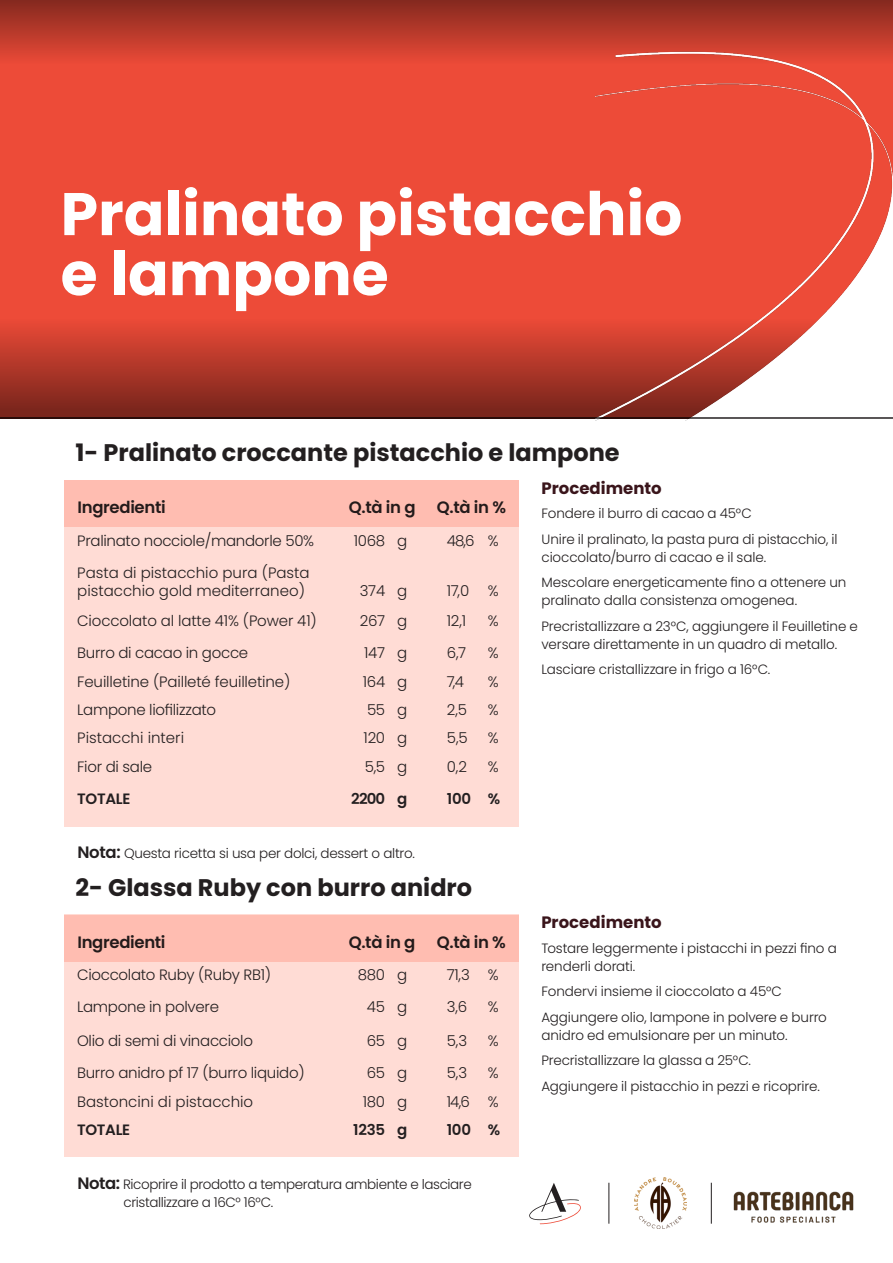
<style>
.page{position:relative;width:893px;height:1263px;background:#fff}
.page>*{position:absolute;margin:0;border:0;box-sizing:border-box;transform-origin:0 0}
.t1{font:700 60px "Poppins";color:#fff}
.t2{font:700 24px "Poppins";color:#231f20}
.t3{font:600 16.5px "Poppins";letter-spacing:-.02em;color:#231f20}
.Recipe_Table_Header{font:700 16.5px "Poppins";color:#3a151b}
.Recipe_Table_Body{font:300 15px "Poppins";letter-spacing:-.02em;color:#231f20}
.Recipe_Table_Body-2{font:300 15px/18px "Poppins";color:#231f20}
.Recipe_Table_Body-3{font:600 15px "Poppins";letter-spacing:-.02em;color:#231f20}
.Recipe_Table_Body-4{font:300 13.5px/18px "Poppins";letter-spacing:-.01em;color:#231f20}
.Recipe_Table_Body-5{font:300 13.5px "Poppins";letter-spacing:-.03em;color:#231f20}
.s1{font-weight:600;font-size:16.5px}
</style>
<div class="page">
<div style="left:64px;top:480px;width:455px;height:347px;background:#ffdcd5"></div>
<div style="left:64px;top:915px;width:455px;height:242px;background:#ffdcd5"></div>
<div style="left:0;top:0;width:893px;height:418px;background:#ed4b38"></div>
<div style="left:0;top:318px;width:893px;height:100px;background:linear-gradient(to bottom,#ec4a37,#74241b)"></div>
<div style="left:0;top:0;width:893px;height:64px;background:linear-gradient(to bottom,#84291f,#e94937)"></div>
<img style="left:596px;top:0;width:297px;height:420px">
<hr style="left:0;top:417px;width:893px;height:2px;background:#231f20">
<div style="left:64px;top:480px;width:455px;height:47px;background:#ffbdb1"></div>
<div style="left:64px;top:915px;width:455px;height:46px;background:#ffbdb1"></div>
<svg style="left:529px;top:1183px;width:52px;height:41px"></svg>
<hr style="left:609px;top:1183px;width:1px;height:41px;background:#231f20">
<hr style="left:711px;top:1183px;width:1px;height:41px;background:#231f20">
<img style="left:635px;top:1177px;width:52px;height:52px">
<img style="left:733px;top:1191px;width:121px;height:32px">
<p class="t1" style="left:61px;top:179px;width:623px">Pralinato pistacchio</p>
<p class="t1" style="left:61px;top:239px;width:330px">e lampone</p>
<p class="t2" style="left:75px;top:439px;width:546px">1- Pralinato croccante pistacchio e lampone</p>
<p class="t3" style="left:78px;top:498px;width:90px">Ingredienti</p>
<p class="t3" style="left:349px;top:498px;width:68px">Q.tà in g</p>
<p class="t3" style="left:437px;top:498px;width:71px">Q.tà in %</p>
<p class="Recipe_Table_Body" style="left:77px;top:532px;width:238px">Pralinato nocciole/mandorle 50%</p>
<p class="Recipe_Table_Body" style="left:354px;top:532px;width:33px">1068</p>
<p class="Recipe_Table_Body" style="left:397px;top:532px;width:12px">g</p>
<p class="Recipe_Table_Body" style="left:447px;top:532px;width:29px">48,6</p>
<p class="Recipe_Table_Body" style="left:488px;top:532px;width:12px">%</p>
<p class="Recipe_Table_Body-2" style="left:77px;top:564px;width:234px">Pasta di pistacchio pura (Pasta pistacchio gold mediterraneo)</p>
<p class="Recipe_Table_Body" style="left:360px;top:582px;width:27px">374</p>
<p class="Recipe_Table_Body" style="left:397px;top:582px;width:12px">g</p>
<p class="Recipe_Table_Body" style="left:447px;top:582px;width:24px">17,0</p>
<p class="Recipe_Table_Body" style="left:488px;top:582px;width:12px">%</p>
<p class="Recipe_Table_Body" style="left:77px;top:612px;width:241px">Cioccolato al latte 41% (Power 41)</p>
<p class="Recipe_Table_Body" style="left:360px;top:612px;width:27px">267</p>
<p class="Recipe_Table_Body" style="left:397px;top:612px;width:12px">g</p>
<p class="Recipe_Table_Body" style="left:447px;top:612px;width:21px">12,1</p>
<p class="Recipe_Table_Body" style="left:488px;top:612px;width:12px">%</p>
<p class="Recipe_Table_Body" style="left:77px;top:643px;width:173px">Burro di cacao in gocce</p>
<p class="Recipe_Table_Body" style="left:364px;top:643px;width:22px">147</p>
<p class="Recipe_Table_Body" style="left:397px;top:643px;width:12px">g</p>
<p class="Recipe_Table_Body" style="left:447px;top:643px;width:21px">6,7</p>
<p class="Recipe_Table_Body" style="left:488px;top:643px;width:12px">%</p>
<p class="Recipe_Table_Body" style="left:77px;top:673px;width:215px">Feuilletine (Pailleté feuilletine)</p>
<p class="Recipe_Table_Body" style="left:363px;top:673px;width:24px">164</p>
<p class="Recipe_Table_Body" style="left:397px;top:673px;width:12px">g</p>
<p class="Recipe_Table_Body" style="left:447px;top:673px;width:19px">7,4</p>
<p class="Recipe_Table_Body" style="left:488px;top:673px;width:12px">%</p>
<p class="Recipe_Table_Body" style="left:77px;top:701px;width:140px">Lampone liofilizzato</p>
<p class="Recipe_Table_Body" style="left:367px;top:701px;width:20px">55</p>
<p class="Recipe_Table_Body" style="left:397px;top:701px;width:12px">g</p>
<p class="Recipe_Table_Body" style="left:447px;top:701px;width:22px">2,5</p>
<p class="Recipe_Table_Body" style="left:488px;top:701px;width:12px">%</p>
<p class="Recipe_Table_Body-2" style="left:77px;top:728px;width:108px">Pistacchi interi</p>
<p class="Recipe_Table_Body" style="left:364px;top:729px;width:23px">120</p>
<p class="Recipe_Table_Body" style="left:397px;top:729px;width:12px">g</p>
<p class="Recipe_Table_Body" style="left:447px;top:729px;width:23px">5,5</p>
<p class="Recipe_Table_Body" style="left:488px;top:729px;width:12px">%</p>
<p class="Recipe_Table_Body" style="left:77px;top:758px;width:76px">Fior di sale</p>
<p class="Recipe_Table_Body" style="left:365px;top:758px;width:22px">5,5</p>
<p class="Recipe_Table_Body" style="left:397px;top:758px;width:12px">g</p>
<p class="Recipe_Table_Body" style="left:447px;top:758px;width:22px">0,2</p>
<p class="Recipe_Table_Body" style="left:488px;top:758px;width:12px">%</p>
<p class="Recipe_Table_Body-3" style="left:77px;top:790px;width:55px">TOTALE</p>
<p class="Recipe_Table_Body-3" style="left:351px;top:790px;width:35px">2200</p>
<p class="Recipe_Table_Body-3" style="left:397px;top:790px;width:12px">g</p>
<p class="Recipe_Table_Body-3" style="left:447px;top:790px;width:26px">100</p>
<p class="Recipe_Table_Body-3" style="left:488px;top:790px;width:14px">%</p>
<p class="Recipe_Table_Body-4" style="left:77px;top:844px;width:339px"><span class="s1">Nota:</span> Questa ricetta si usa per dolci, dessert o altro.</p>
<p class="t2" style="left:75px;top:873px;width:398px">2- Glassa Ruby con burro anidro</p>
<p class="t3" style="left:77px;top:932px;width:90px">Ingredienti</p>
<p class="t3" style="left:349px;top:932px;width:68px">Q.tà in g</p>
<p class="t3" style="left:437px;top:932px;width:71px">Q.tà in %</p>
<p class="Recipe_Table_Body" style="left:77px;top:966px;width:195px">Cioccolato Ruby (Ruby RB1)</p>
<p class="Recipe_Table_Body" style="left:358px;top:966px;width:29px">880</p>
<p class="Recipe_Table_Body" style="left:397px;top:966px;width:12px">g</p>
<p class="Recipe_Table_Body" style="left:447px;top:966px;width:25px">71,3</p>
<p class="Recipe_Table_Body" style="left:488px;top:966px;width:12px">%</p>
<p class="Recipe_Table_Body" style="left:77px;top:998px;width:143px">Lampone in polvere</p>
<p class="Recipe_Table_Body" style="left:367px;top:998px;width:20px">45</p>
<p class="Recipe_Table_Body" style="left:397px;top:998px;width:12px">g</p>
<p class="Recipe_Table_Body" style="left:447px;top:998px;width:22px">3,6</p>
<p class="Recipe_Table_Body" style="left:488px;top:998px;width:12px">%</p>
<p class="Recipe_Table_Body" style="left:77px;top:1032px;width:177px">Olio di semi di vinacciolo</p>
<p class="Recipe_Table_Body" style="left:367px;top:1032px;width:20px">65</p>
<p class="Recipe_Table_Body" style="left:397px;top:1032px;width:12px">g</p>
<p class="Recipe_Table_Body" style="left:447px;top:1032px;width:22px">5,3</p>
<p class="Recipe_Table_Body" style="left:488px;top:1032px;width:12px">%</p>
<p class="Recipe_Table_Body" style="left:77px;top:1064px;width:229px">Burro anidro pf 17 (burro liquido)</p>
<p class="Recipe_Table_Body" style="left:367px;top:1064px;width:20px">65</p>
<p class="Recipe_Table_Body" style="left:397px;top:1064px;width:12px">g</p>
<p class="Recipe_Table_Body" style="left:447px;top:1064px;width:22px">5,3</p>
<p class="Recipe_Table_Body" style="left:488px;top:1064px;width:12px">%</p>
<p class="Recipe_Table_Body-2" style="left:77px;top:1093px;width:178px">Bastoncini di pistacchio</p>
<p class="Recipe_Table_Body" style="left:363px;top:1093px;width:24px">180</p>
<p class="Recipe_Table_Body" style="left:397px;top:1093px;width:12px">g</p>
<p class="Recipe_Table_Body" style="left:447px;top:1093px;width:25px">14,6</p>
<p class="Recipe_Table_Body" style="left:488px;top:1093px;width:12px">%</p>
<p class="Recipe_Table_Body-3" style="left:77px;top:1121px;width:55px">TOTALE</p>
<p class="Recipe_Table_Body-3" style="left:353px;top:1121px;width:33px">1235</p>
<p class="Recipe_Table_Body-3" style="left:397px;top:1121px;width:12px">g</p>
<p class="Recipe_Table_Body-3" style="left:447px;top:1121px;width:26px">100</p>
<p class="Recipe_Table_Body-3" style="left:488px;top:1121px;width:14px">%</p>
<p class="Recipe_Table_Body-5" style="left:77px;top:1176px;width:396px"><span class="s1">Nota:</span> Ricoprire il prodotto a temperatura ambiente e lasciare</p>
<p class="Recipe_Table_Body-5" style="left:124px;top:1194px;width:151px">cristallizzare a 16C° 16°C.</p>
<p class="Recipe_Table_Header" style="left:542px;top:478px;width:122px">Procedimento</p>
<p class="Recipe_Table_Body-4" style="left:542px;top:504px;width:212px">Fondere il burro di cacao a 45°C</p>
<p class="Recipe_Table_Body-4" style="left:542px;top:530px;width:298px">Unire il pralinato, la pasta pura di pistacchio, il cioccolato/burro di cacao e il sale.</p>
<p class="Recipe_Table_Body-4" style="left:542px;top:573px;width:306px">Mescolare energeticamente fino a ottenere un pralinato dalla consistenza omogenea.</p>
<p class="Recipe_Table_Body-4" style="left:542px;top:617px;width:318px">Precristallizzare a 23°C, aggiungere il Feuilletine e versare direttamente in un quadro di metallo.</p>
<p class="Recipe_Table_Body-4" style="left:542px;top:660px;width:230px">Lasciare cristallizzare in frigo a 16°C.</p>
<p class="Recipe_Table_Header" style="left:541px;top:913px;width:122px">Procedimento</p>
<p class="Recipe_Table_Body-4" style="left:541px;top:939px;width:297px">Tostare leggermente i pistacchi in pezzi fino a renderli dorati.</p>
<p class="Recipe_Table_Body-4" style="left:541px;top:982px;width:242px">Fondervi insieme il cioccolato a 45°C</p>
<p class="Recipe_Table_Body-4" style="left:541px;top:1008px;width:287px">Aggiungere olio, lampone in polvere e burro anidro ed emulsionare per un minuto.</p>
<p class="Recipe_Table_Body-4" style="left:541px;top:1051px;width:211px">Precristallizzare la glassa a 25°C.</p>
<p class="Recipe_Table_Body-4" style="left:541px;top:1077px;width:280px">Aggiungere il pistacchio in pezzi e ricoprire.</p>
</div>
